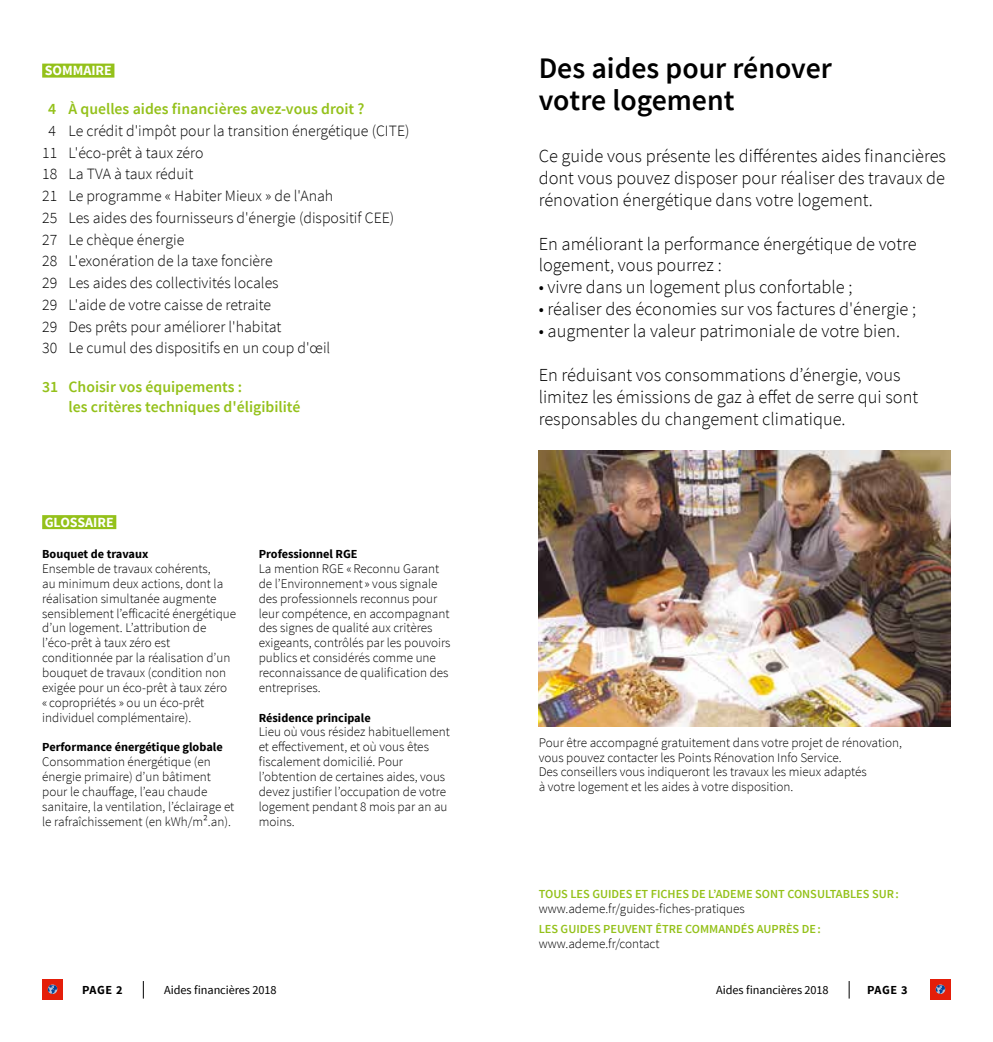
<style>
.page{position:relative;width:993px;height:1042px;background:#fff}
.page>*{position:absolute;margin:0;border:0;box-sizing:border-box;transform-origin:0 0}
.t1{font:600 29.75px/31.5px "Source Sans Pro";color:#000}
.t2{font:300 18.38px/21.9px "Source Sans Pro";color:#000}
.t3{font:300 15.75px/21.7px "Source Sans Pro";color:#000}
.t4{font:600 15.75px/19.2px "Source Sans Pro";color:#94c11a}
.t5{font:700 14px "Source Sans Pro";color:#fff}
.t6{font:300 13.12px/14.9px "Source Sans Pro";color:#000}
.t7{font:700 12.25px "Source Sans Pro";color:#000}
.t8{font:600 12.25px "Source Sans Pro";color:#94c11a}
.t9{font:12.25px "Source Sans Pro";letter-spacing:-.005em;color:#000}
</style>
<div class="page">
<svg style="left:143px;top:981px;width:1px;height:17px"></svg>
<div style="left:42px;top:979px;width:21px;height:21px;background:#e41e0a"></div>
<svg style="left:48px;top:984px;width:9px;height:10px"></svg>
<svg style="left:848px;top:981px;width:1px;height:17px"></svg>
<div style="left:929px;top:979px;width:21px;height:21px;background:#e41e0a"></div>
<svg style="left:935px;top:984px;width:9px;height:10px"></svg>
<img style="left:538px;top:451px;width:412px;height:276px">
<div style="left:42px;top:64px;width:72px;height:14px;background:#94c11a"></div>
<div style="left:42px;top:515px;width:74px;height:14px;background:#94c11a"></div>
<p class="t5" style="left:45px;top:61px;width:69px">SOMMAIRE</p>
<p class="t4" style="left:48px;top:100px;width:318px">4 À quelles aides financières avez-vous droit ?</p>
<p class="t3" style="left:42px;top:120px;width:369px;text-indent:6px">4 Le crédit d'impôt pour la transition énergétique (CITE)<br>11 L'éco-prêt à taux zéro<br>18 La TVA à taux réduit<br>21 Le programme « Habiter Mieux » de l'Anah<br>25 Les aides des fournisseurs d'énergie (dispositif CEE)<br>27 Le chèque énergie<br>28 L'exonération de la taxe foncière<br>29 Les aides des collectivités locales<br>29 L'aide de votre caisse de retraite<br>29 Des prêts pour améliorer l'habitat<br>30 Le cumul des dispositifs en un coup d'œil</p>
<p class="t4" style="left:68px;top:378px;width:233px;text-indent:-26px">31 Choisir vos équipements :<br>les critères techniques d'éligibilité</p>
<p class="t5" style="left:45px;top:513px;width:71px">GLOSSAIRE</p>
<p class="t7" style="left:42px;top:546px;width:108px">Bouquet de travaux</p>
<p class="t6" style="left:42px;top:561px;width:195px">Ensemble de travaux cohérents,<br>au minimum deux actions, dont la réalisation simultanée augmente sensiblement l’efficacité énergétique d’un logement. L’attribution de l’éco-prêt à taux zéro est conditionnée par la réalisation d’un bouquet de travaux (condition non exigée pour un éco-prêt à taux zéro<br>« copropriétés » ou un éco-prêt individuel complémentaire).</p>
<p class="t7" style="left:42px;top:739px;width:182px">Performance énergétique globale</p>
<p class="t6" style="left:42px;top:754px;width:194px">Consommation énergétique (en énergie primaire) d’un bâtiment pour le chauffage, l’eau chaude sanitaire, la ventilation, l’éclairage et le rafraîchissement (en kWh/m².an).</p>
<p class="t7" style="left:259px;top:546px;width:100px">Professionnel RGE</p>
<p class="t6" style="left:259px;top:561px;width:193px">La mention RGE «Reconnu Garant de l’Environnement » vous signale des professionnels reconnus pour leur compétence, en accompagnant des signes de qualité aux critères exigeants, contrôlés par les pouvoirs publics et considérés comme une reconnaissance de qualification des entreprises.</p>
<p class="t7" style="left:259px;top:709px;width:113px">Résidence principale</p>
<p class="t6" style="left:259px;top:725px;width:192px">Lieu où vous résidez habituellement et effectivement, et où vous êtes fiscalement domicilié. Pour l’obtention de certaines aides, vous devez justifier l’occupation de votre logement pendant 8 mois par an au moins.</p>
<h1 class="t1" style="left:538px;top:53px;width:295px">Des aides pour rénover votre logement</h1>
<h2 class="t2" style="left:538px;top:145px;width:409px;text-align:justify">Ce guide vous présente les différentes aides financières dont vous pouvez disposer pour réaliser des travaux de rénovation énergétique dans votre logement.</h2>
<h2 class="t2" style="left:538px;top:233px;width:379px">En améliorant la performance énergétique de votre logement, vous pourrez :</h2>
<h2 class="t2" style="left:538px;top:276px;width:315px">• vivre dans un logement plus confortable ;</h2>
<h2 class="t2" style="left:538px;top:298px;width:379px">• réaliser des économies sur vos factures d'énergie ;</h2>
<h2 class="t2" style="left:538px;top:320px;width:363px">• augmenter la valeur patrimoniale de votre bien.</h2>
<h2 class="t2" style="left:538px;top:364px;width:381px">En réduisant vos consommations d’énergie, vous limitez les émissions de gaz à effet de serre qui sont responsables du changement climatique.</h2>
<p class="t6" style="left:538px;top:735px;width:365px">Pour être accompagné gratuitement dans votre projet de rénovation, vous pouvez contacter les Points Rénovation Info Service.<br>Des conseillers vous indiqueront les travaux les mieux adaptés<br>à votre logement et les aides à votre disposition.</p>
<p class="t8" style="left:538px;top:886px;width:361px">TOUS LES GUIDES ET FICHES DE L’ADEME SONT CONSULTABLES SUR:</p>
<p class="t6" style="left:538px;top:901px;width:207px">www.ademe.fr/guides-fiches-pratiques</p>
<p class="t8" style="left:538px;top:921px;width:284px">LES GUIDES PEUVENT ÊTRE COMMANDÉS AUPRÈS DE:</p>
<p class="t6" style="left:538px;top:936px;width:122px">www.ademe.fr/contact</p>
<p class="t7" style="left:82px;top:981px;width:42px">PAGE 2</p>
<p class="t9" style="left:164px;top:982px;width:114px">Aides financières 2018</p>
<p class="t9" style="left:716px;top:982px;width:114px">Aides financières 2018</p>
<p class="t7" style="left:866px;top:981px;width:42px">PAGE 3</p>
</div>
